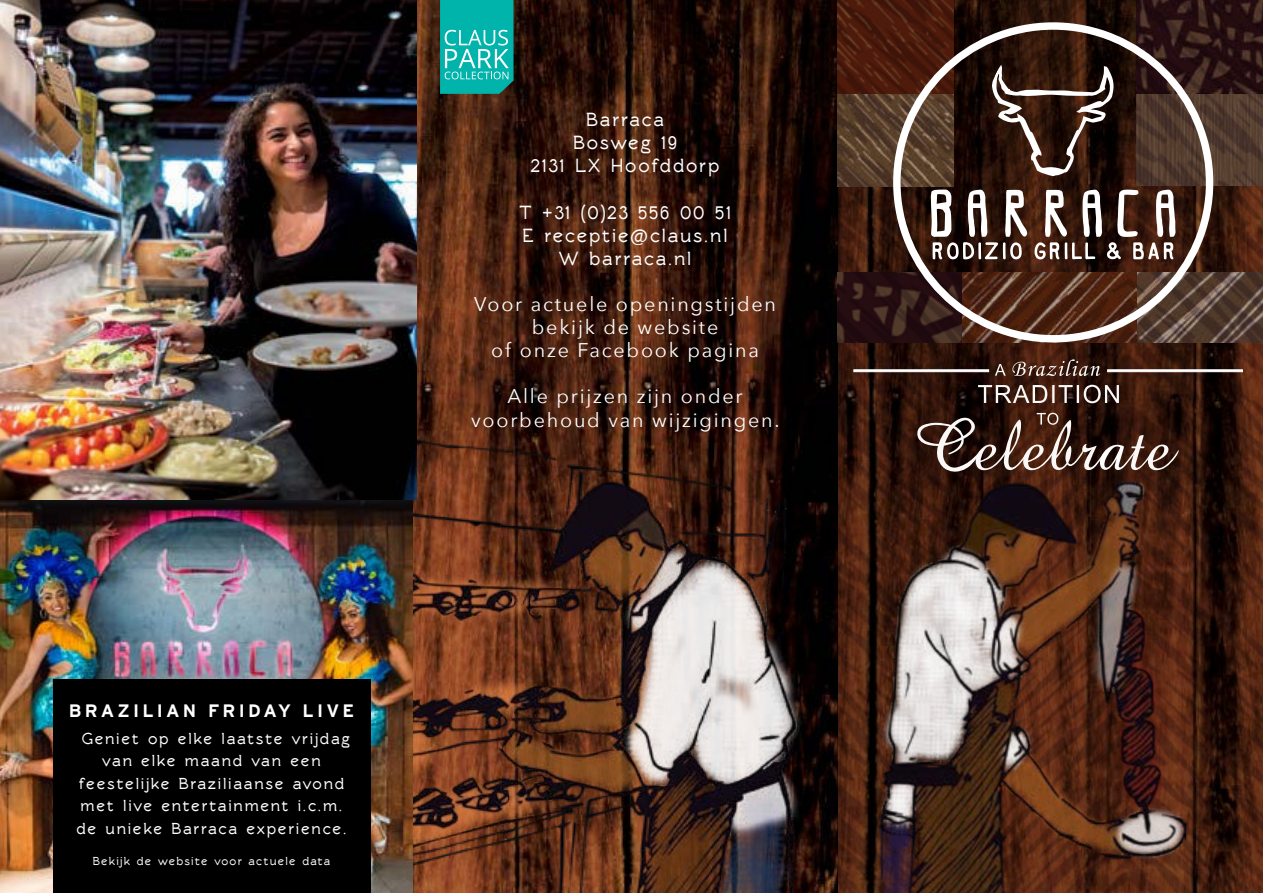
<style>
.page{position:relative;width:1263px;height:893px;background:#fff}
.page>*{position:absolute;margin:0;border:0;box-sizing:border-box;transform-origin:0 0}
.t1{font:19.8px/23.1px "Avenir Next";letter-spacing:.09em;color:#fff;text-align:center}
.t2{font:700 19.8px/23.1px "Rawengulk";letter-spacing:.09em;color:#fff;text-align:center}
.t3{font:700 18px "Interstate";letter-spacing:.18em;color:#fff}
.t4{font:700 16.5px/22.5px "Rawengulk";letter-spacing:.1em;color:#fff;text-align:center}
.t5{font:700 12px "Rawengulk";letter-spacing:.1em;color:#fff}
</style>
<div class="page">
<img style="left:417px;top:0;width:420px;height:893px">
<img style="left:837px;top:0;width:426px;height:893px">
<img style="left:412px;top:403px;width:395px;height:490px">
<svg style="left:440px;top:0;width:73px;height:94px;background:#1eb9b2"></svg>
<img style="left:843px;top:476px;width:350px;height:417px">
<img style="left:0;top:499px;width:412px;height:394px">
<div style="left:53px;top:679px;width:317px;height:214px;background:#000"></div>
<svg style="left:978px;top:385px;width:141px;height:18px"></svg>
<svg style="left:995px;top:359px;width:105px;height:17px;background:#60453a"></svg>
<div style="left:1107px;top:370px;width:135px;height:2px;border:1px solid #fff"></div>
<div style="left:854px;top:370px;width:135px;height:2px;border:1px solid #fff"></div>
<svg style="left:914px;top:413px;width:264px;height:64px;background:#503931"></svg>
<div style="left:893px;top:22px;width:320px;height:320px;border:7px solid #fff;border-radius:50%"></div>
<svg style="left:991px;top:62px;width:124px;height:115px;background:#49352d"></svg>
<svg style="left:931px;top:190px;width:96px;height:70px"></svg>
<svg style="left:1034px;top:190px;width:141px;height:70px"></svg>
<img style="left:0;top:0;width:417px;height:499px">
<p class="t3" style="left:69px;top:702px;width:287px">BRAZILIAN FRIDAY LIVE</p>
<p class="t4" style="left:77px;top:727px;width:275px">Geniet op elke laatste vrijdag van elke maand van een feestelijke Braziliaanse avond met live entertainment i.c.m. de unieke Barraca experience.</p>
<p class="t5" style="left:93px;top:855px;width:239px">Bekijk de website voor actuele data</p>
<p class="t2" style="left:531px;top:108px;width:190px">Barraca<br>Bosweg 19<br>2131 LX Hoofddorp</p>
<p class="t2" style="left:519px;top:200px;width:213px">T +31 (0)23 556 00 51<br>E receptie@claus.nl<br>W barraca.nl</p>
<p class="t1" style="left:474px;top:294px;width:303px">Voor actuele openingstijden bekijk de website<br>of onze Facebook pagina</p>
<p class="t1" style="left:471px;top:387px;width:310px">Alle prijzen zijn onder voorbehoud van wijzigingen.</p>
</div>
